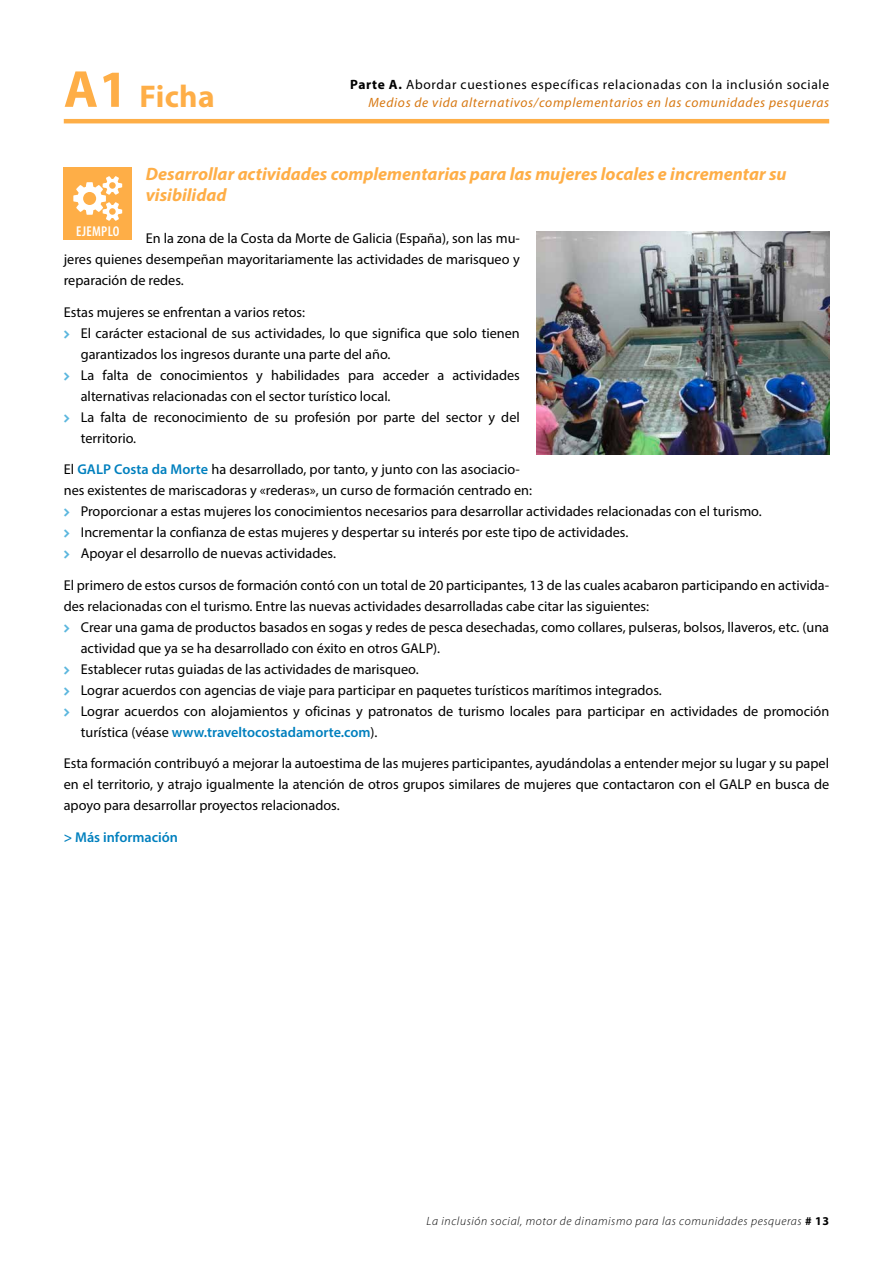
<style>
.page{position:relative;width:893px;height:1263px;background:#fff}
.page>*{position:absolute;margin:0;border:0;box-sizing:border-box;transform-origin:0 0}
.t1{font:700 31.5px "Myriad Pro";letter-spacing:.01em;color:#feae47}
.t2{font:italic 700 18px/21px "Myriad Pro";color:#feae47}
.t3{font:14.25px/21px "Myriad Pro";color:#000}
.t4{font:600 14.25px "Myriad Pro";color:#0080be}
.t5{font:600 condensed 14.25px "Myriad Pro";letter-spacing:.02em;color:#fff}
.t6{font:13.5px "Myriad Pro";letter-spacing:.05em;color:#000}
.t7{font:italic 13.5px "Myriad Pro";letter-spacing:.05em;color:#d77812}
.t8{font:italic 300 12px "Myriad Pro";letter-spacing:.05em;color:#000}
.s1{font-size:52.5px}
.s2{font-weight:700}
.s3{font-weight:600;color:#0080be}
.s4{font-weight:700;font-style:normal}
</style>
<div class="page">
<hr style="left:64px;top:119px;width:765px;height:4px;background:#feae47">
<div style="left:64px;top:168px;width:68px;height:72px;background:#feae47"></div>
<svg style="left:73px;top:176px;width:49px;height:45px"></svg>
<img style="left:537px;top:231px;width:292px;height:224px">
<h1 class="t1" style="left:64px;top:76px;width:152px"><span class="s1">A1</span> Ficha</h1>
<p class="t6" style="left:350px;top:76px;width:481px"><span class="s2">Parte A.</span> Abordar cuestiones específicas relacionadas con la inclusión sociale</p>
<p class="t7" style="left:368px;top:94px;width:462px">Medios de vida alternativos/complementarios en las comunidades pesqueras</p>
<p class="t2" style="left:146px;top:163px;width:642px">Desarrollar actividades complementarias para las mujeres locales e incrementar su visibilidad</p>
<p class="t3" style="left:64px;top:227px;width:458px;text-align:justify;text-indent:82px">En la zona de la Costa da Morte de Galicia (España), son las mu&shy;jeres quienes desempeñan mayoritariamente las actividades de marisqueo y reparación de redes.</p>
<p class="t3" style="left:81px;top:301px;width:441px;text-indent:-17px">Estas mujeres se enfrentan a varios retos:<br>El carácter estacional de sus actividades, lo que significa que solo tienen garantizados los ingresos durante una parte del año.<br>La falta de conocimientos y habilidades para acceder a actividades alternativas relacionadas con el sector turístico local.<br>La falta de reconocimiento de su profesión por parte del sector y del territorio.</p>
<p class="t3" style="left:64px;top:459px;width:458px">El <span class="s3">GALP Costa da Morte</span> ha desarrollado, por tanto, y junto con las asociacio-</p>
<p class="t3" style="left:64px;top:480px;width:470px">nes existentes de mariscadoras y «rederas», un curso de formación centrado en:</p>
<p class="t3" style="left:81px;top:500px;width:682px">Proporcionar a estas mujeres los conocimientos necesarios para desarrollar actividades relacionadas con el turismo.</p>
<p class="t3" style="left:81px;top:521px;width:549px">Incrementar la confianza de estas mujeres y despertar su interés por este tipo de actividades.</p>
<p class="t3" style="left:81px;top:542px;width:257px">Apoyar el desarrollo de nuevas actividades.</p>
<p class="t3" style="left:64px;top:574px;width:767px">El primero de estos cursos de formación contó con un total de 20 participantes, 13 de las cuales acabaron participando en activida&shy;des relacionadas con el turismo. Entre las nuevas actividades desarrolladas cabe citar las siguientes:</p>
<p class="t3" style="left:81px;top:616px;width:750px">Crear una gama de productos basados en sogas y redes de pesca desechadas, como collares, pulseras, bolsos, llaveros, etc. (una actividad que ya se ha desarrollado con éxito en otros GALP).<br>Establecer rutas guiadas de las actividades de marisqueo.<br>Lograr acuerdos con agencias de viaje para participar en paquetes turísticos marítimos integrados.<br>Lograr acuerdos con alojamientos y oficinas y patronatos de turismo locales para participar en actividades de promoción turística (véase <span class="s3">www.traveltocostadamorte.com</span>).</p>
<p class="t3" style="left:64px;top:753px;width:767px;text-align:justify">Esta formación contribuyó a mejorar la autoestima de las mujeres participantes, ayudándolas a entender mejor su lugar y su papel en el territorio, y atrajo igualmente la atención de otros grupos similares de mujeres que contactaron con el GALP en busca de apoyo para desarrollar proyectos relacionados.</p>
<p class="t4" style="left:64px;top:828px;width:116px">&gt; Más información</p>
<p class="t5" style="left:76px;top:222px;width:45px">EJEMPLO</p>
<p class="t8" style="left:427px;top:1214px;width:404px">La inclusión social, motor de dinamismo para las comunidades pesqueras <span class="s4"># 13</span></p>
</div>
